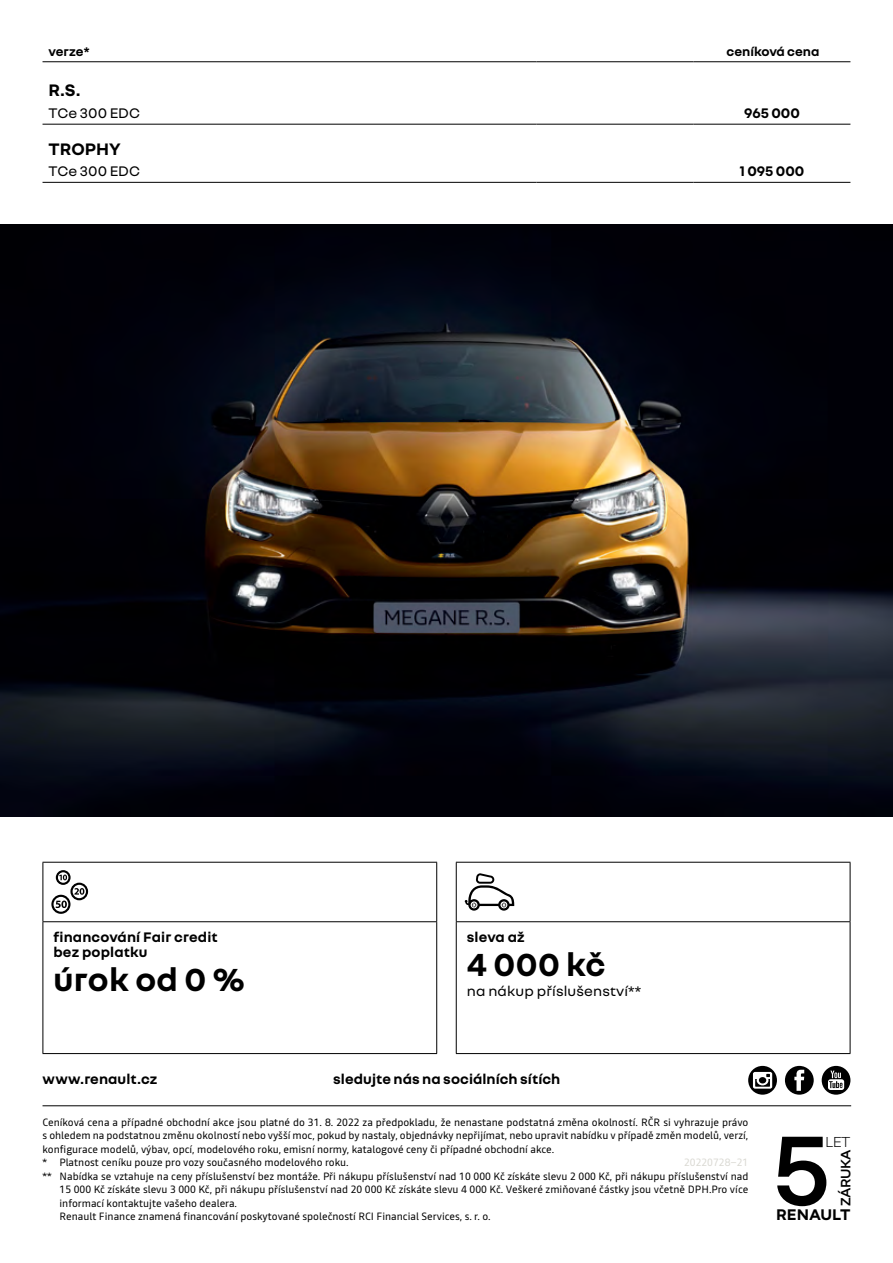
<style>
.page{position:relative;width:893px;height:1263px;background:#fff}
.page>*{position:absolute;margin:0;border:0;box-sizing:border-box;transform-origin:0 0}
.t1{font:700 34.5px "Nouvel R";letter-spacing:.01em;color:#000}
.t2{font:700 18px "Nouvel R";color:#000}
.t3{font:700 16.65px "Nouvel R";color:#000}
.t4{font:300 15.75px "Nouvel R";color:#000}
.t5{font:700 15px/15px "Nouvel R";letter-spacing:.005em;color:#000}
.t6{font:15px "Nouvel R";letter-spacing:.01em;color:#000}
.t7{font:600 14.85px "Nouvel R";letter-spacing:-.03em;color:#000}
.t8{font:700 13.5px "Nouvel R";color:#000}
.t9{font:10.5px/13.5px "Read";color:#000}
.t10{font:10.5px "Read";color:#dad9d3}
</style>
<div class="page">
<hr style="left:43px;top:1105px;width:808px;height:1px;background:#000">
<div style="left:822px;top:1066px;width:28px;height:29px;background:#000;border-radius:50%"></div>
<svg style="left:828px;top:1070px;width:16px;height:20px"></svg>
<div style="left:785px;top:1066px;width:29px;height:29px;background:#000;border-radius:50%"></div>
<svg style="left:794px;top:1070px;width:10px;height:21px"></svg>
<svg style="left:457px;top:863px;width:393px;height:190px"></svg>
<hr style="left:456px;top:862px;width:394px;height:1px;background:#000">
<hr style="left:456px;top:862px;width:1px;height:59px;background:#000">
<hr style="left:850px;top:862px;width:1px;height:59px;background:#000">
<hr style="left:456px;top:921px;width:394px;height:1px;background:#000">
<hr style="left:456px;top:922px;width:1px;height:131px;background:#000">
<hr style="left:850px;top:922px;width:1px;height:131px;background:#000">
<hr style="left:456px;top:1053px;width:394px;height:1px;background:#000">
<svg style="left:465px;top:873px;width:49px;height:38px"></svg>
<svg style="left:44px;top:891px;width:392px;height:32px"></svg>
<hr style="left:43px;top:862px;width:394px;height:1px;background:#000">
<hr style="left:43px;top:862px;width:1px;height:59px;background:#000">
<hr style="left:436px;top:862px;width:1px;height:59px;background:#000">
<hr style="left:43px;top:921px;width:394px;height:1px;background:#000">
<hr style="left:43px;top:922px;width:1px;height:131px;background:#000">
<hr style="left:436px;top:922px;width:1px;height:131px;background:#000">
<hr style="left:43px;top:1053px;width:394px;height:1px;background:#000">
<svg style="left:51px;top:870px;width:37px;height:44px"></svg>
<img style="left:0;top:224px;width:893px;height:592px">
<svg style="left:777px;top:1137px;width:49px;height:69px"></svg>
<svg style="left:748px;top:1066px;width:29px;height:29px"></svg>
<svg style="left:753px;top:1072px;width:19px;height:16px"></svg>
<hr style="left:43px;top:124px;width:493px;height:1px;background:#000">
<hr style="left:536px;top:124px;width:157px;height:1px;background:#000">
<hr style="left:693px;top:124px;width:157px;height:1px;background:#000">
<hr style="left:43px;top:182px;width:493px;height:1px;background:#000">
<hr style="left:536px;top:182px;width:157px;height:1px;background:#000">
<hr style="left:693px;top:182px;width:157px;height:1px;background:#000">
<hr style="left:43px;top:61px;width:493px;height:1px;background:#000">
<hr style="left:536px;top:61px;width:157px;height:1px;background:#000">
<hr style="left:693px;top:61px;width:157px;height:1px;background:#000">
<p class="t8" style="left:49px;top:43px;width:42px">verze*</p>
<p class="t8" style="left:727px;top:43px;width:94px">ceníková cena</p>
<h2 class="t2" style="left:49px;top:79px;width:34px">R.S.</h2>
<h3 class="t6" style="left:49px;top:104px;width:93px">TCe 300 EDC</h3>
<h3 class="t5" style="left:744px;top:105px;width:57px">965 000</h3>
<h2 class="t2" style="left:49px;top:137px;width:74px">TROPHY</h2>
<h3 class="t6" style="left:49px;top:162px;width:93px">TCe 300 EDC</h3>
<h3 class="t5" style="left:739px;top:163px;width:66px">1 095 000</h3>
<h3 class="t5" style="left:54px;top:929px;width:166px">financování Fair credit bez poplatku</h3>
<h1 class="t1" style="left:54px;top:957px;width:193px">úrok od 0 %</h1>
<h3 class="t5" style="left:467px;top:929px;width:59px">sleva až</h3>
<h1 class="t1" style="left:467px;top:942px;width:140px">4 000 kč</h1>
<h3 class="t6" style="left:467px;top:981px;width:176px">na nákup příslušenství**</h3>
<h3 class="t5" style="left:43px;top:1071px;width:116px">www.renault.cz</h3>
<h3 class="t5" style="left:333px;top:1071px;width:229px">sledujte nás na sociálních sítích</h3>
<p class="t9" style="left:43px;top:1115px;width:707px">Ceníková cena a případné obchodní akce jsou platné do 31. 8. 2022 za předpokladu, že nenastane podstatná změna okolností. RČR si vyhrazuje právo s ohledem na podstatnou změnu okolností nebo vyšší moc, pokud by nastaly, objednávky nepřijímat, nebo upravit nabídku v případě změn modelů, verzí, konfigurace modelů, výbav, opcí, modelového roku, emisní normy, katalogové ceny či případné obchodní akce.<br>* Platnost ceníku pouze pro vozy současného modelového roku.</p>
<p class="t10" style="left:684px;top:1155px;width:66px">20220728–21</p>
<p class="t9" style="left:60px;top:1169px;width:690px;text-indent:-17px">** Nabídka se vztahuje na ceny příslušenství bez montáže. Při nákupu příslušenství nad 10 000 Kč získáte slevu 2 000 Kč, při nákupu příslušenství nad 15 000 Kč získáte slevu 3 000 Kč, při nákupu příslušenství nad 20 000 Kč získáte slevu 4 000 Kč. Veškeré zmiňované částky jsou včetně DPH.Pro více informací kontaktujte vašeho dealera.<br>Renault Finance znamená financování poskytované společností RCI Financial Services, s. r. o.</p>
<h3 class="t4" style="left:825px;top:1131px;width:27px">LET</h3>
<h3 class="t7" style="left:836px;top:1206px;width:59px;rotate:-90deg">ZÁRUKA</h3>
<h3 class="t3" style="left:776px;top:1204px;width:76px">RENAULT</h3>
</div>
